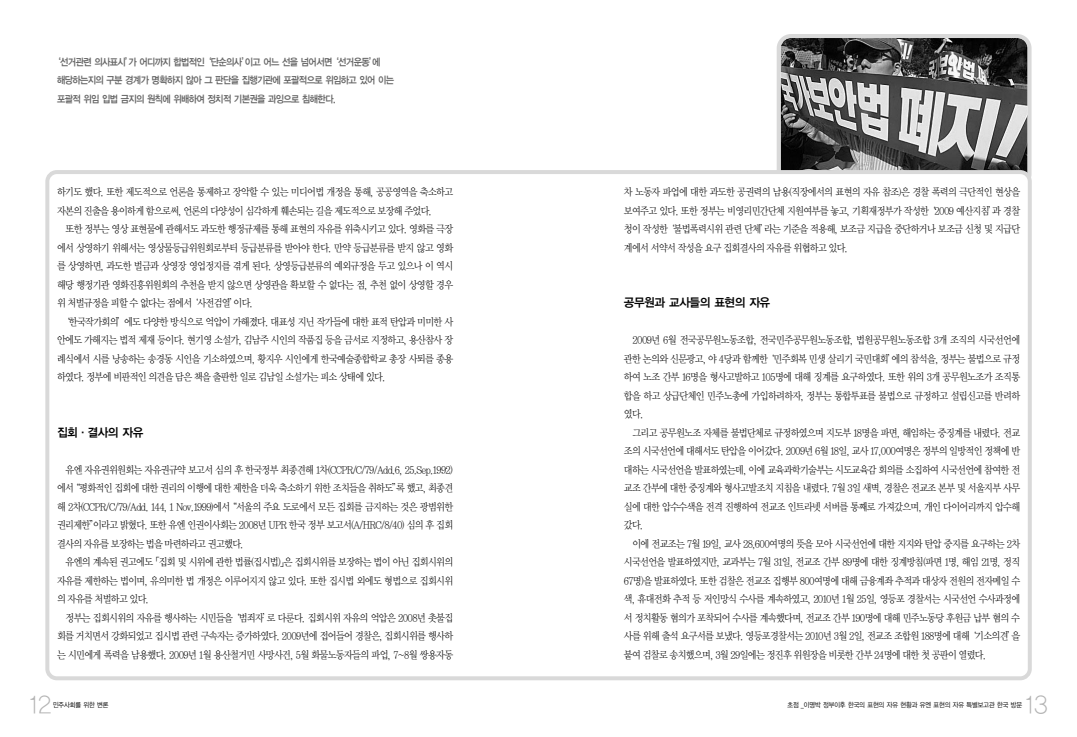
<style>
.page{position:relative;width:1077px;height:737px;background:#fff}
.page>*{position:absolute;margin:0;border:0;box-sizing:border-box;transform-origin:0 0}
.t1{font:24px "YGO11";color:#b3b3b3}
.t2{font:12px "YGO14";letter-spacing:-.105em;color:#000;scale:.95 1}
.t3{font:10.5px/18.5px "Y Mj O12";letter-spacing:-.135em;color:#000;text-align:justify;scale:.9 1}
.t4{font:10px/18.5px "YGO14";letter-spacing:-.14em;color:#666;scale:.9 1}
.t5{font:7px "YGO12";letter-spacing:-.11em;color:#000;scale:.9 1}
</style>
<div class="page">
<img style="left:782px;top:39px;width:245px;height:132px">
<div style="left:777px;top:34px;width:255px;height:154px;border:4px solid #d9d9d9;border-radius:12px"></div>
<div style="left:47px;top:172px;width:983px;height:506px;background:#fff;border-radius:10px"></div>
<div style="left:45px;top:170px;width:987px;height:510px;border:4px solid #d9d9d9;border-radius:10px"></div>
<p class="t4" style="left:57px;top:53px;width:377px;text-indent:-5px">‘선거관련 의사표시’가 어디까지 합법적인‘단순의사’이고 어느 선을 넘어서면‘선거운동’에 해당하는지의 구분 경계가 명확하지 않아 그 판단을 집행기관에 포괄적으로 위임하고 있어 이는 포괄적 위임 입법 금지의 원칙에 위배하여 정치적 기본권을 과잉으로 침해한다.</p>
<p class="t3" style="left:57px;top:184px;width:442px">하기도 했다. 또한 제도적으로 언론을 통제하고 장악할 수 있는 미디어법 개정을 통해, 공공영역을 축소하고 자본의 진출을 용이하게 함으로써, 언론의 다양성이 심각하게 훼손되는 길을 제도적으로 보장해 주었다.</p>
<p class="t3" style="left:65px;top:221px;width:433px">또한 정부는 영상 표현물에 관해서도 과도한 행정규제를 통해 표현의 자유를 위축시키고 있다. 영화를 극장</p>
<p class="t3" style="left:57px;top:239px;width:442px">에서 상영하기 위해서는 영상물등급위원회로부터 등급분류를 받아야 한다. 만약 등급분류를 받지 않고 영화</p>
<p class="t3" style="left:57px;top:258px;width:442px">를 상영하면, 과도한 벌금과 상영장 영업정지를 겪게 된다. 상영등급분류의 예외규정을 두고 있으나 이 역시</p>
<p class="t3" style="left:57px;top:276px;width:442px">해당 행정기관 영화진흥위원회의 추천을 받지 않으면 상영관을 확보할 수 없다는 점, 추천 없이 상영할 경우</p>
<p class="t3" style="left:57px;top:295px;width:220px">위 처벌규정을 피할 수 없다는 점에서‘사전검열’이다.</p>
<p class="t3" style="left:60px;top:313px;width:438px">‘한국작가회의’에도 다양한 방식으로 억압이 가해졌다. 대표성 지닌 작가들에 대한 표적 탄압과 미미한 사</p>
<p class="t3" style="left:57px;top:332px;width:442px">안에도 가해지는 법적 제재 등이다. 현기영 소설가, 김남주 시인의 작품집 등을 금서로 지정하고, 용산참사 장</p>
<p class="t3" style="left:57px;top:350px;width:442px">례식에서 시를 낭송하는 송경동 시인을 기소하였으며, 황지우 시인에게 한국예술종합학교 총장 사퇴를 종용</p>
<p class="t3" style="left:57px;top:369px;width:367px">하였다. 정부에 비판적인 의견을 담은 책을 출판한 일로 김남일 소설가는 피소 상태에 있다.</p>
<p class="t2" style="left:57px;top:427px;width:93px">집회·결사의 자유</p>
<p class="t3" style="left:57px;top:461px;width:442px;text-indent:9px">유엔 자유권위원회는 자유권규약 보고서 심의 후 한국정부 최종견해 1차(CCPR/C/79/Add.6, 25.Sep.1992) 에서“평화적인 집회에 대한 권리의 이행에 대한 제한을 더욱 축소하기 위한 조치들을 취하도”록 했고, 최종견 해 2차(CCPR/C/79/Add. 144, 1 Nov.1999)에서“서울의 주요 도로에서 모든 집회를 금지하는 것은 광범위한 권리제한”이라고 밝혔다. 또한 유엔 인권이사회는 2008년 UPR 한국 정부 보고서(A/HRC/8/40) 심의 후 집회 결사의 자유를 보장하는 법을 마련하라고 권고했다.</p>
<p class="t3" style="left:57px;top:554px;width:442px;text-indent:9px">유엔의 계속된 권고에도「집회 및 시위에 관한 법률(집시법)」은 집회시위를 보장하는 법이 아닌 집회시위의 자유를 제한하는 법이며, 유의미한 법 개정은 이루어지지 않고 있다. 또한 집시법 외에도 형법으로 집회시위 의 자유를 처벌하고 있다.</p>
<p class="t3" style="left:57px;top:609px;width:442px;text-indent:9px">정부는 집회시위의 자유를 행사하는 시민들을‘범죄자’로 다룬다. 집회시위 자유의 억압은 2008년 촛불집 회를 거치면서 강화되었고 집시법 관련 구속자는 증가하였다. 2009년에 접어들어 경찰은, 집회시위를 행사하 는 시민에게 폭력을 남용했다. 2009년 1월 용산철거민 사망사건, 5월 화물노동자들의 파업, 7~8월 쌍용자동</p>
<h1 class="t1" style="left:28px;top:694px;width:25px">12</h1>
<p class="t5" style="left:53px;top:702px;width:64px">민주사회를 위한 변론</p>
<p class="t3" style="left:624px;top:184px;width:442px">차 노동자 파업에 대한 과도한 공권력의 남용(직장에서의 표현의 자유 참조)은 경찰 폭력의 극단적인 현상을 보여주고 있다. 또한 정부는 비영리민간단체 지원여부를 놓고, 기획재정부가 작성한‘2009 예산지침’과 경찰 청이 작성한‘불법폭력시위 관련 단체’라는 기준을 적용해, 보조금 지급을 중단하거나 보조금 신청 및 지급단 계에서 서약서 작성을 요구 집회결사의 자유를 위협하고 있다.</p>
<p class="t2" style="left:624px;top:297px;width:156px">공무원과 교사들의 표현의 자유</p>
<p class="t3" style="left:624px;top:332px;width:442px;text-indent:9px">2009년 6월 전국공무원노동조합, 전국민주공무원노동조합, 법원공무원노동조합 3개 조직의 시국선언에 관한 논의와 신문광고, 야 4당과 함께한‘민주회복 민생 살리기 국민대회’에의 참석을, 정부는 불법으로 규정 하여 노조 간부 16명을 형사고발하고 105명에 대해 징계를 요구하였다. 또한 위의 3개 공무원노조가 조직통 합을 하고 상급단체인 민주노총에 가입하려하자, 정부는 통합투표를 불법으로 규정하고 설립신고를 반려하 였다.</p>
<p class="t3" style="left:624px;top:424px;width:442px;text-indent:9px">그리고 공무원노조 자체를 불법단체로 규정하였으며 지도부 18명을 파면, 해임하는 중징계를 내렸다. 전교 조의 시국선언에 대해서도 탄압을 이어갔다. 2009년 6월 18일, 교사 17,000여명은 정부의 일방적인 정책에 반 대하는 시국선언을 발표하였는데, 이에 교육과학기술부는 시도교육감 회의를 소집하여 시국선언에 참여한 전 교조 간부에 대한 중징계와 형사고발조치 지침을 내렸다. 7월 3일 새벽, 경찰은 전교조 본부 및 서울지부 사무 실에 대한 압수수색을 전격 진행하여 전교조 인트라넷 서버를 통째로 가져갔으며, 개인 다이어리까지 압수해 갔다.</p>
<p class="t3" style="left:624px;top:535px;width:442px;text-indent:9px">이에 전교조는 7월 19일, 교사 28,600여명의 뜻을 모아 시국선언에 대한 지지와 탄압 중지를 요구하는 2차 시국선언을 발표하였지만, 교과부는 7월 31일, 전교조 간부 89명에 대한 징계방침(파면 1명, 해임 21명, 정직 67명)을 발표하였다. 또한 검찰은 전교조 집행부 800여명에 대해 금융계좌 추적과 대상자 전원의 전자메일 수 색, 휴대전화 추적 등 저인망식 수사를 계속하였고, 2010년 1월 25일, 영등포 경찰서는 시국선언 수사과정에 서 정치활동 혐의가 포착되어 수사를 계속했다며, 전교조 간부 190명에 대해 민주노동당 후원금 납부 혐의 수 사를 위해 출석 요구서를 보냈다. 영등포경찰서는 2010년 3월 2일, 전교조 조합원 188명에 대해‘기소의견’을 붙여 검찰로 송치했으며, 3월 29일에는 정진후 위원장을 비롯한 간부 24명에 대한 첫 공판이 열렸다.</p>
<p class="t5" style="left:787px;top:702px;width:263px">초점 _이명박 정부이후 한국의 표현의 자유 현황과 유엔 표현의 자유 특별보고관 한국 방문</p>
<h1 class="t1" style="left:1025px;top:694px;width:26px">13</h1>
</div>
